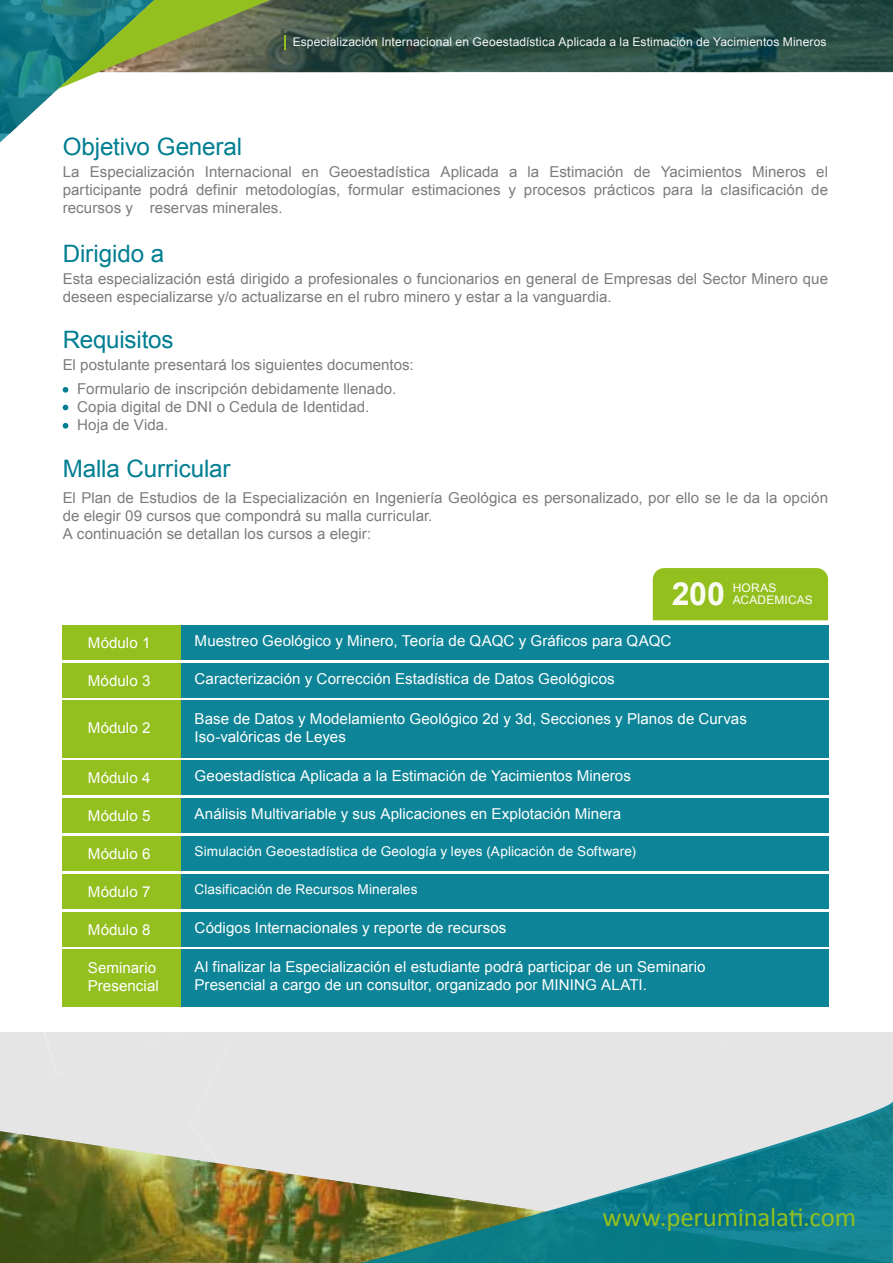
<style>
.page{position:relative;width:893px;height:1263px;background:#fff}
.page>*{position:absolute;margin:0;border:0;box-sizing:border-box;transform-origin:0 0}
.t1{font:700 31.95px "Arial";color:#fff}
.t2{font:26.7px "Calibri";letter-spacing:-.01em;color:#93c01f}
.t3{font:24px "Arial";letter-spacing:-.005em;color:#007e92}
.t4{font:15px/18px "Arial";color:#7c7c7c}
.t5{font:15px/18px "Arial";letter-spacing:.005em;color:#fff}
.t6{font:13.5px "Arial";letter-spacing:.01em;color:#fff}
.t7{font:12px "Arial";letter-spacing:.01em;color:#fff}
.t8{font:11.85px/11.9px "Arial";letter-spacing:.015em;color:#fff}
</style>
<div class="page">
<div style="left:0;top:1032px;width:188px;height:99px;background:#e5e5e5"></div>
<div style="left:188px;top:1032px;width:507px;height:99px;background:#e5e5e5"></div>
<div style="left:695px;top:1032px;width:198px;height:68px;background:#e5e5e5"></div>
<img style="left:0;top:1131px;width:361px;height:132px">
<svg style="left:361px;top:1100px;width:532px;height:163px;background:#77abab"></svg>
<svg style="left:63px;top:387px;width:5px;height:6px"></svg>
<svg style="left:63px;top:405px;width:5px;height:5px"></svg>
<svg style="left:63px;top:423px;width:5px;height:6px"></svg>
<svg style="left:270px;top:0;width:623px;height:72px;background:#2c4e44"></svg>
<svg style="left:284px;top:36px;width:2px;height:14px"></svg>
<svg style="left:0;top:0;width:270px;height:142px"></svg>
<div style="left:181px;top:700px;width:647px;height:57px;background:#0d8497"></div>
<div style="left:63px;top:625px;width:118px;height:35px;background:#93c01f"></div>
<div style="left:181px;top:625px;width:647px;height:35px;background:#0d8497"></div>
<div style="left:63px;top:700px;width:118px;height:57px;background:#93c01f"></div>
<div style="left:63px;top:663px;width:118px;height:34px;background:#93c01f"></div>
<div style="left:181px;top:663px;width:647px;height:34px;background:#0d8497"></div>
<div style="left:63px;top:760px;width:118px;height:35px;background:#93c01f"></div>
<div style="left:181px;top:760px;width:647px;height:35px;background:#0d8497"></div>
<div style="left:63px;top:798px;width:118px;height:35px;background:#93c01f"></div>
<div style="left:181px;top:798px;width:647px;height:35px;background:#0d8497"></div>
<div style="left:63px;top:836px;width:118px;height:34px;background:#93c01f"></div>
<div style="left:181px;top:836px;width:647px;height:34px;background:#0d8497"></div>
<div style="left:63px;top:874px;width:118px;height:35px;background:#93c01f"></div>
<div style="left:181px;top:874px;width:647px;height:35px;background:#0d8497"></div>
<div style="left:63px;top:912px;width:118px;height:35px;background:#93c01f"></div>
<div style="left:181px;top:912px;width:647px;height:35px;background:#0d8497"></div>
<div style="left:63px;top:949px;width:118px;height:57px;background:#93c01f"></div>
<div style="left:181px;top:949px;width:647px;height:57px;background:#0d8497"></div>
<div style="left:653px;top:568px;width:175px;height:52px;background:#93c01f"></div>
<h3 class="t3" style="left:63px;top:131px;width:181px">Objetivo General</h3>
<p class="t7" style="left:292px;top:34px;width:536px">Especialización Internacional en Geoestadística Aplicada a la Estimación de Yacimientos Mineros</p>
<p class="t4" style="left:63px;top:163px;width:767px;text-align:justify">La Especialización Internacional en Geoestadística Aplicada a la Estimación de Yacimientos Mineros el participante podrá definir metodologías, formular estimaciones y procesos prácticos para la clasificación de recursos y reservas minerales.</p>
<h3 class="t3" style="left:63px;top:237px;width:103px">Dirigido a</h3>
<p class="t4" style="left:63px;top:270px;width:767px">Esta especialización está dirigido a profesionales o funcionarios en general de Empresas del Sector Minero que deseen especializarse y/o actualizarse en el rubro minero y estar a la vanguardia.</p>
<h3 class="t3" style="left:63px;top:324px;width:112px">Requisitos</h3>
<p class="t4" style="left:77px;top:379px;width:321px">Formulario de inscripción debidamente llenado.<br>Copia digital de DNI o Cedula de Identidad.<br>Hoja de Vida.</p>
<h3 class="t3" style="left:63px;top:453px;width:169px">Malla Curricular</h3>
<p class="t4" style="left:63px;top:356px;width:353px">El postulante presentará los siguientes documentos:</p>
<p class="t4" style="left:63px;top:489px;width:767px">El Plan de Estudios de la Especialización en Ingeniería Geológica es personalizado, por ello se le da la opción de elegir 09 cursos que compondrá su malla curricular.<br>A continuación se detallan los cursos a elegir:</p>
<h1 class="t1" style="left:671px;top:572px;width:55px">200</h1>
<p class="t8" style="left:733px;top:582px;width:82px">HORAS<br>ACADEMICAS</p>
<p class="t5" style="left:88px;top:634px;width:64px">Módulo 1</p>
<p class="t5" style="left:195px;top:632px;width:478px">Muestreo Geológico y Minero, Teoría de QAQC y Gráficos para QAQC</p>
<p class="t5" style="left:88px;top:672px;width:64px">Módulo 3</p>
<p class="t5" style="left:195px;top:670px;width:422px">Caracterización y Corrección Estadística de Datos Geológicos</p>
<p class="t5" style="left:88px;top:718px;width:64px">Módulo 2</p>
<p class="t5" style="left:195px;top:710px;width:554px">Base de Datos y Modelamiento Geológico 2d y 3d, Secciones y Planos de Curvas<br>Iso-valóricas de Leyes</p>
<p class="t5" style="left:88px;top:769px;width:64px">Módulo 4</p>
<p class="t5" style="left:195px;top:767px;width:438px">Geoestadística Aplicada a la Estimación de Yacimientos Mineros</p>
<p class="t5" style="left:88px;top:807px;width:64px">Módulo 5</p>
<p class="t5" style="left:195px;top:805px;width:428px">Análisis Multivariable y sus Aplicaciones en Explotación Minera</p>
<p class="t5" style="left:88px;top:845px;width:64px">Módulo 6</p>
<p class="t6" style="left:195px;top:842px;width:443px">Simulación Geoestadística de Geología y leyes (Aplicación de Software)</p>
<p class="t5" style="left:88px;top:883px;width:64px">Módulo 7</p>
<p class="t6" style="left:195px;top:881px;width:224px">Clasificación de Recursos Minerales</p>
<p class="t5" style="left:88px;top:921px;width:64px">Módulo 8</p>
<p class="t5" style="left:195px;top:919px;width:313px">Códigos Internacionales y reporte de recursos</p>
<p class="t5" style="left:88px;top:958px;width:72px">Seminario<br>Presencial</p>
<p class="t5" style="left:195px;top:958px;width:512px">Al finalizar la Especialización el estudiante podrá participar de un Seminario<br>Presencial a cargo de un consultor, organizado por MINING ALATI.</p>
<h2 class="t2" style="left:603px;top:1201px;width:255px">www.peruminalati.com</h2>
</div>
